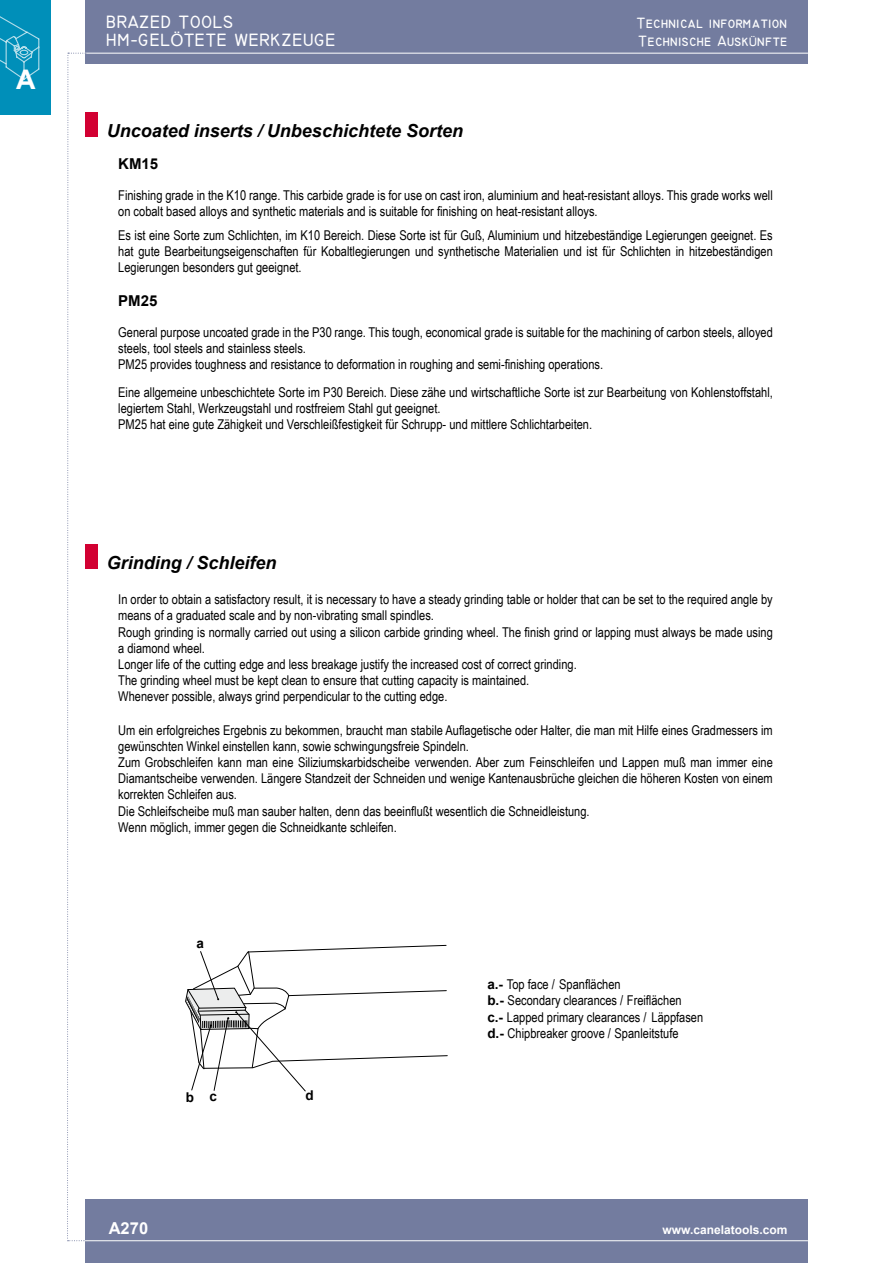
<style>
.page{position:relative;width:893px;height:1263px;background:#fff}
.page>*{position:absolute;margin:0;border:0;box-sizing:border-box;transform-origin:0 0}
.t1{font:700 27px "Arial";color:#fff}
.t2{font:italic 700 18px "Arial";color:#000}
.t3{font:700 18px "Technic";color:#fff}
.t4{font:700 16.5px "Arial";color:#fff}
.t5{font:700 15px "Technic";color:#fff}
.t6{font:700 15px "Arial";color:#000}
.t7{font:13.5px/16.2px "Arial Narrow";color:#000}
.t8{font:700 13.5px "Arial";color:#000}
.t9{font:700 12px "Arial";color:#fff}
.s1{font-family:"Arial";font-weight:400;font-size:16.8px}
.s2{font-family:"Arial";font-weight:400;font-size:11.7px}
.s3{font-family:"Arial";font-weight:700}
</style>
<div class="page">
<div style="left:85px;top:0;width:723px;height:64px;background:#737c9f"></div>
<hr style="left:85px;top:53px;width:723px;height:1px;background:#fff">
<svg style="left:67px;top:53px;width:19px;height:1188px"></svg>
<div style="left:85px;top:1199px;width:723px;height:64px;background:#737c9f"></div>
<hr style="left:85px;top:1240px;width:723px;height:1px;background:#fff">
<div style="left:85px;top:112px;width:13px;height:25px;background:#d20032"></div>
<div style="left:85px;top:544px;width:13px;height:25px;background:#d20032"></div>
<svg style="left:185px;top:944px;width:263px;height:147px"></svg>
<div style="left:0;top:0;width:51px;height:115px;background:#008fb9"></div>
<svg style="left:0;top:16px;width:40px;height:64px"></svg>
<h1 class="t1" style="left:16px;top:62px;width:21px">A</h1>
<h2 class="t3" style="left:106px;top:12px;width:129px">BRAZED TOOLS</h2>
<p class="t5" style="left:637px;top:15px;width:152px">Technical information</p>
<h2 class="t3" style="left:106px;top:30px;width:231px">HM-GEL<span class="s1">Ö</span>TETE WERKZEUGE</h2>
<p class="t5" style="left:638px;top:33px;width:151px">Technische Ausk<span class="s2">Ü</span>nfte</p>
<h2 class="t2" style="left:107px;top:118px;width:358px">Uncoated inserts / Unbeschichtete Sorten</h2>
<p class="t6" style="left:118px;top:154px;width:42px">KM15</p>
<p class="t7" style="left:118px;top:187px;width:656px">Finishing grade in the K10 range. This carbide grade is for use on cast iron, aluminium and heat-resistant alloys. This grade works well on cobalt based alloys and synthetic materials and is suitable for finishing on heat-resistant alloys.</p>
<p class="t7" style="left:118px;top:227px;width:656px;text-align:justify">Es ist eine Sorte zum Schlichten, im K10 Bereich. Diese Sorte ist für Guß, Aluminium und hitzebeständige Legierungen geeignet. Es hat gute Bearbeitungseigenschaften für Kobaltlegierungen und synthetische Materialien und ist für Schlichten in hitzebeständigen Legierungen besonders gut geeignet.</p>
<p class="t6" style="left:118px;top:291px;width:41px">PM25</p>
<p class="t7" style="left:118px;top:323px;width:656px">General purpose uncoated grade in the P30 range. This tough, economical grade is suitable for the machining of carbon steels, alloyed steels, tool steels and stainless steels.<br>PM25 provides toughness and resistance to deformation in roughing and semi-finishing operations.</p>
<p class="t7" style="left:118px;top:383px;width:656px">Eine allgemeine unbeschichtete Sorte im P30 Bereich. Diese zähe und wirtschaftliche Sorte ist zur Bearbeitung von Kohlenstoffstahl, legiertem Stahl, Werkzeugstahl und rostfreiem Stahl gut geeignet.<br>PM25 hat eine gute Zähigkeit und Verschleißfestigkeit für Schrupp- und mittlere Schlichtarbeiten.</p>
<h2 class="t2" style="left:107px;top:551px;width:171px">Grinding / Schleifen</h2>
<p class="t7" style="left:118px;top:591px;width:656px">In order to obtain a satisfactory result, it is necessary to have a steady grinding table or holder that can be set to the required angle by means of a graduated scale and by non-vibrating small spindles.<br>Rough grinding is normally carried out using a silicon carbide grinding wheel. The finish grind or lapping must always be made using a diamond wheel.<br>Longer life of the cutting edge and less breakage justify the increased cost of correct grinding.<br>The grinding wheel must be kept clean to ensure that cutting capacity is maintained.<br>Whenever possible, always grind perpendicular to the cutting edge.</p>
<p class="t7" style="left:118px;top:721px;width:656px">Um ein erfolgreiches Ergebnis zu bekommen, braucht man stabile Auflagetische oder Halter, die man mit Hilfe eines Gradmessers im gewünschten Winkel einstellen kann, sowie schwingungsfreie Spindeln.<br>Zum Grobschleifen kann man eine Siliziumskarbidscheibe verwenden. Aber zum Feinschleifen und Lappen muß man immer eine Diamantscheibe verwenden. Längere Standzeit der Schneiden und wenige Kantenausbrüche gleichen die höheren Kosten von einem korrekten Schleifen aus.<br>Die Schleifscheibe muß man sauber halten, denn das beeinflußt wesentlich die Schneidleistung.<br>Wenn möglich, immer gegen die Schneidkante schleifen.</p>
<p class="t8" style="left:196px;top:934px;width:9px">a</p>
<p class="t8" style="left:186px;top:1088px;width:33px">b c</p>
<p class="t8" style="left:305px;top:1086px;width:10px">d</p>
<p class="t7" style="left:487px;top:976px;width:217px"><span class="s3">a.-</span> Top face / Spanflächen<br><span class="s3">b.-</span> Secondary clearances / Freiflächen<br><span class="s3">c.-</span> Lapped primary clearances / Läppfasen <span class="s3">d.-</span> Chipbreaker groove / Spanleitstufe</p>
<p class="t4" style="left:109px;top:1217px;width:41px">A270</p>
<p class="t9" style="left:662px;top:1221px;width:126px">www.canelatools.com</p>
</div>
